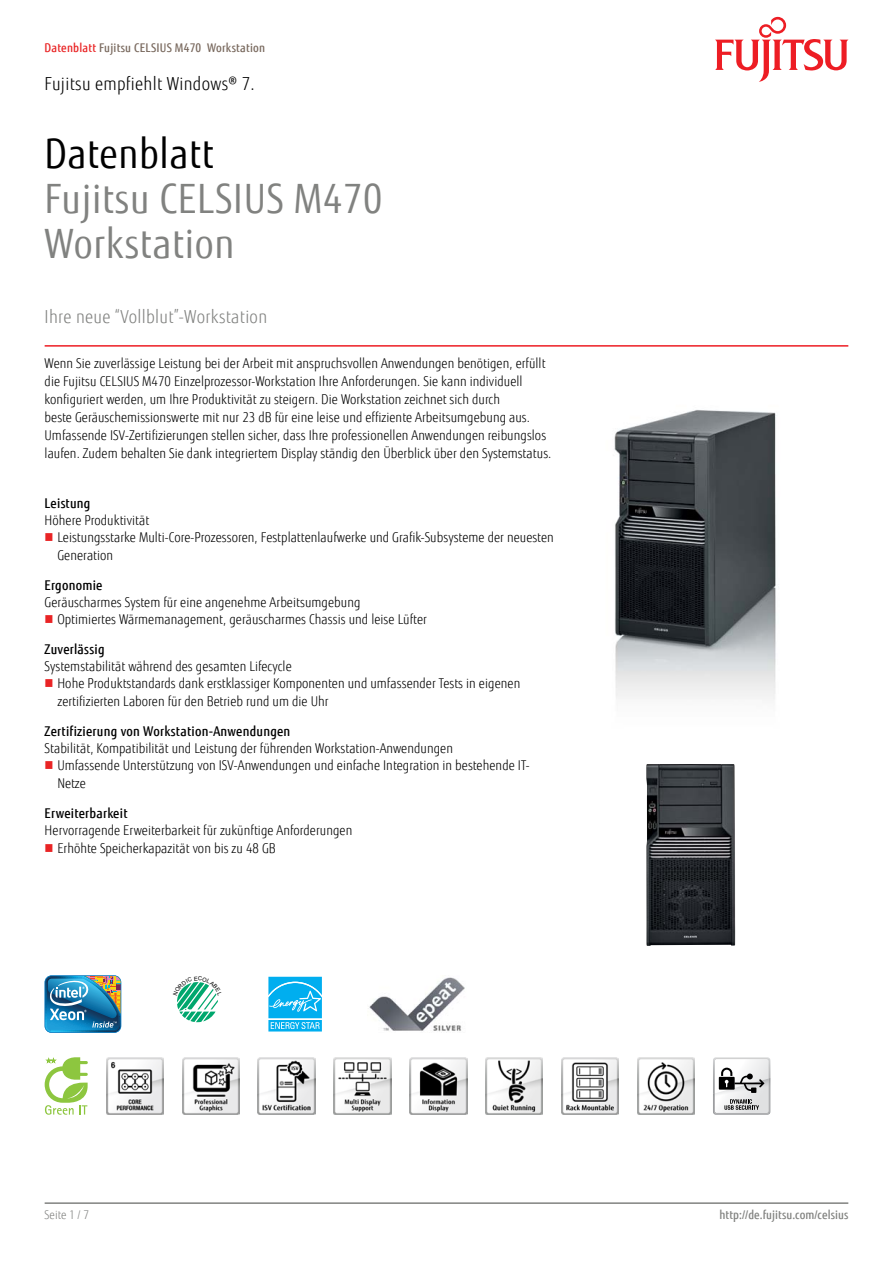
<style>
.page{position:relative;width:893px;height:1263px;background:#fff}
.page>*{position:absolute;margin:0;border:0;box-sizing:border-box;transform-origin:0 0}
.t1{font:40.5px/45px "Fujitsu Sans";letter-spacing:.02em;color:#818280;scale:.9 1}
.t2{font:40.5px "Fujitsu Sans";letter-spacing:.02em;color:#000;scale:.9 1}
.t3{font:300 18px "Fujitsu Sans";letter-spacing:.02em;color:#818280;scale:.9 1}
.t4{font:300 18px "Fujitsu Sans";letter-spacing:.02em;color:#000;scale:.9 1}
.t5{font:300 13.5px/17.5px "Fujitsu Sans";letter-spacing:.005em;color:#000;scale:.9 1}
.t6{font:500 13.5px "Fujitsu Sans";letter-spacing:.02em;color:#000;scale:.9 1}
.t7{font:500 12px "Fujitsu Sans";letter-spacing:.02em;color:#79695e;scale:.9 1}
.t8{font:500 12px "Fujitsu Sans";letter-spacing:.005em;color:#818280;scale:.9 1}
.t9{font:300 12px "Fujitsu Sans";letter-spacing:.005em;color:#818280;scale:.9 1}
.s1{color:#e92425}
</style>
<div class="page">
<hr style="left:45px;top:1202px;width:803px;height:2px;background:#818280">
<hr style="left:45px;top:345px;width:803px;height:2px;background:#ed1d24">
<svg style="left:715px;top:17px;width:133px;height:65px"></svg>
<img style="left:614px;top:410px;width:162px;height:290px">
<img style="left:646px;top:764px;width:89px;height:182px">
<img style="left:45px;top:975px;width:76px;height:58px">
<div style="left:267px;top:975px;width:56px;height:44px;background:#c1ebfb"></div>
<svg style="left:267px;top:977px;width:56px;height:55px;background:#38bff2"></svg>
<img style="left:369px;top:977px;width:96px;height:56px">
<svg style="left:45px;top:1057px;width:43px;height:58px"></svg>
<img style="left:106px;top:1057px;width:58px;height:58px">
<img style="left:182px;top:1057px;width:57px;height:58px">
<img style="left:258px;top:1057px;width:57px;height:58px">
<img style="left:334px;top:1057px;width:57px;height:58px">
<img style="left:410px;top:1057px;width:57px;height:58px">
<img style="left:485px;top:1057px;width:58px;height:58px">
<img style="left:561px;top:1057px;width:58px;height:58px">
<img style="left:637px;top:1057px;width:57px;height:58px">
<svg style="left:713px;top:1057px;width:57px;height:58px"></svg>
<svg style="left:177px;top:982px;width:41px;height:40px"></svg>
<p class="t7" style="left:45px;top:40px;width:246px"><span class="s1">Datenblatt</span> Fujitsu CELSIUS M470 Workstation</p>
<h2 class="t4" style="left:45px;top:73px;width:235px">Fujitsu empfiehlt Windows® 7.</h2>
<h1 class="t2" style="left:45px;top:130px;width:189px">Datenblatt</h1>
<h1 class="t1" style="left:45px;top:177px;width:377px">Fujitsu CELSIUS M470<br>Workstation</h1>
<h2 class="t3" style="left:45px;top:306px;width:249px">Ihre neue “Vollblut”-Workstation</h2>
<p class="t5" style="left:45px;top:355px;width:565px;line-height:18px">Wenn Sie zuverlässige Leistung bei der Arbeit mit anspruchsvollen Anwendungen benötigen, erfüllt die Fujitsu CELSIUS M470 Einzelprozessor-Workstation Ihre Anforderungen. Sie kann individuell konfiguriert werden, um Ihre Produktivität zu steigern. Die Workstation zeichnet sich durch<br>beste Geräuschemissionswerte mit nur 23 dB für eine leise und effiziente Arbeitsumgebung aus.<br>Umfassende ISV-Zertifizierungen stellen sicher, dass Ihre professionellen Anwendungen reibungslos laufen. Zudem behalten Sie dank integriertem Display ständig den Überblick über den Systemstatus.</p>
<p class="t6" style="left:45px;top:495px;width:53px">Leistung</p>
<p class="t5" style="left:57px;top:511px;width:553px;text-indent:-13px">Höhere Produktivität<br>Leistungsstarke Multi-Core-Prozessoren, Festplattenlaufwerke und Grafik-Subsysteme der neuesten<br>Generation</p>
<p class="t6" style="left:45px;top:577px;width:66px">Ergonomie</p>
<p class="t5" style="left:57px;top:594px;width:412px;line-height:17.1px;text-indent:-13px">Geräuscharmes System für eine angenehme Arbeitsumgebung<br>Optimiertes Wärmemanagement, geräuscharmes Chassis und leise Lüfter</p>
<p class="t6" style="left:45px;top:641px;width:68px">Zuverlässig</p>
<p class="t5" style="left:57px;top:658px;width:516px;text-indent:-13px">Systemstabilität während des gesamten Lifecycle<br>Hohe Produktstandards dank erstklassiger Komponenten und umfassender Tests in eigenen zertifizierten Laboren für den Betrieb rund um die Uhr</p>
<p class="t6" style="left:45px;top:723px;width:275px">Zertifizierung von Workstation-Anwendungen</p>
<p class="t5" style="left:57px;top:740px;width:526px;text-indent:-13px">Stabilität, Kompatibilität und Leistung der führenden Workstation-Anwendungen<br>Umfassende Unterstützung von ISV-Anwendungen und einfache Integration in bestehende IT-<br>Netze</p>
<p class="t6" style="left:45px;top:805px;width:94px">Erweiterbarkeit</p>
<p class="t5" style="left:57px;top:822px;width:329px;line-height:17.1px;text-indent:-13px">Hervorragende Erweiterbarkeit für zukünftige Anforderungen<br>Erhöhte Speicherkapazität von bis zu 48 GB</p>
<p class="t9" style="left:45px;top:1208px;width:51px">Seite 1 / 7</p>
<p class="t8" style="left:719px;top:1208px;width:145px">http://de.fujitsu.com/celsius</p>
</div>
